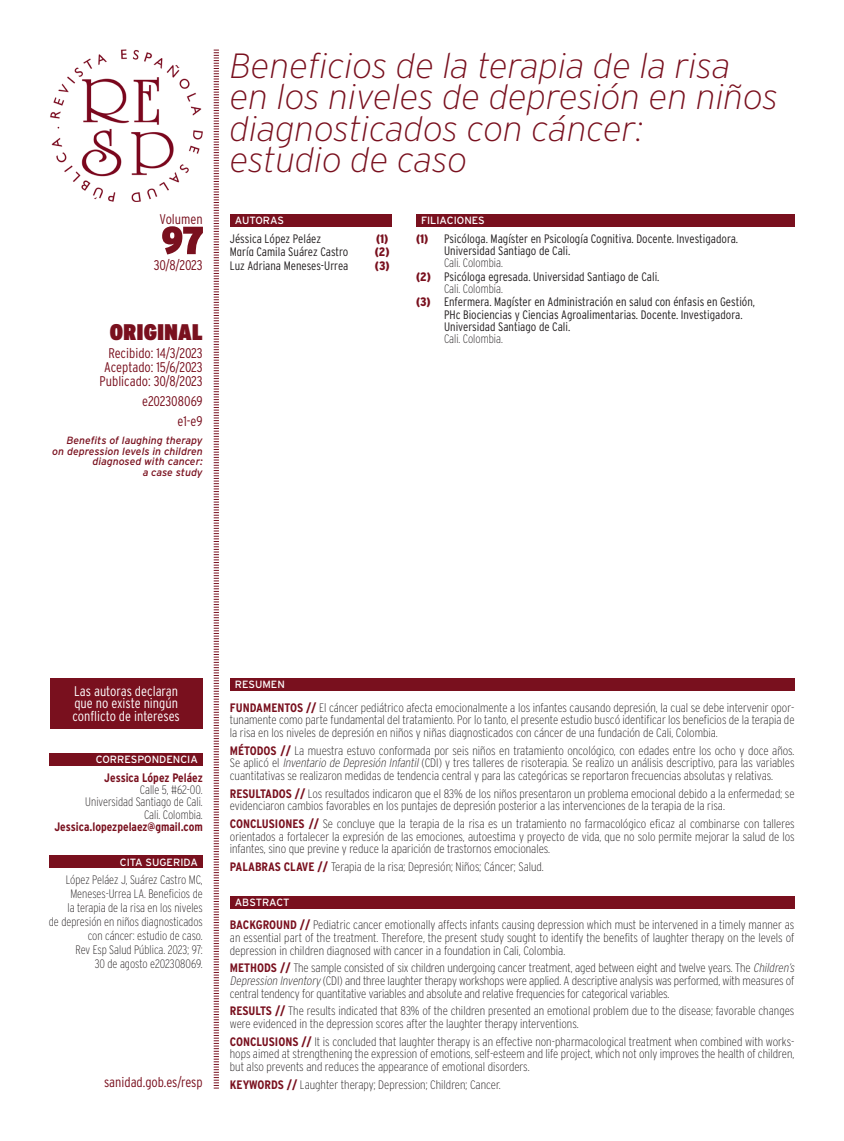
<style>
.page{position:relative;width:844px;height:1141px;background:#fff}
.page>*{position:absolute;margin:0;border:0;box-sizing:border-box;transform-origin:0 0}
.t1{font:italic 200 35px/31.5px "Interstate";color:#79101e}
.t2{font:900 22.57px "Interstate Condensed";letter-spacing:.02em;color:#79101e}
.t3{font:300 14px/14px "Interstate Condensed";color:#79101e;text-align:right}
.t4{font:300 14px/12.2px "Interstate Condensed";color:#fff}
.t5{font:200 12.25px/12.8px "Interstate Condensed";color:#231f20;text-align:justify;scale:1.05 1}
.t6{font:300 12.25px/12.2px "Interstate Condensed";color:#231f20}
.t7{font:200 12.25px/14px "Interstate Condensed";color:#231f20;text-align:right}
.t8{font:700 12.25px "Interstate Condensed";color:#79101e}
.t9{font:900 12.25px "Interstate Condensed";color:#79101e}
.t10{font:italic 10.5px/10.5px "Interstate";color:#79101e;text-align:right}
.t11{font:10.5px "Interstate";color:#fff}
.s1{font-weight:900;color:#79101e}
.s2{font-weight:200}
.s3{font-weight:700;color:#79101e}
.s4{font-style:italic}
</style>
<div class="page">
<div style="left:230px;top:678px;width:564px;height:13px;background:#79101e"></div>
<div style="left:230px;top:896px;width:564px;height:12px;background:#79101e"></div>
<div style="left:50px;top:753px;width:153px;height:13px;background:#79101e"></div>
<div style="left:50px;top:856px;width:153px;height:12px;background:#79101e"></div>
<div style="left:230px;top:214px;width:161px;height:13px;background:#79101e"></div>
<div style="left:416px;top:214px;width:378px;height:13px;background:#79101e"></div>
<div style="left:50px;top:678px;width:153px;height:50px;background:#79101e"></div>
<img style="left:50px;top:50px;width:153px;height:152px">
<svg style="left:162px;top:226px;width:41px;height:29px"></svg>
<svg style="left:213px;top:49px;width:6px;height:1040px"></svg>
<p class="t3" style="left:160px;top:212px;width:45px">Volumen</p>
<p class="t3" style="left:154px;top:257px;width:50px">30/8/2023</p>
<h2 class="t2" style="left:110px;top:319px;width:94px">ORIGINAL</h2>
<p class="t3" style="left:99px;top:346px;width:105px">Recibido: 14/3/2023<br>Aceptado: 15/6/2023<br>Publicado: 30/8/2023</p>
<p class="t3" style="left:142px;top:391px;width:62px;line-height:19.9px">e202308069 e1-e9</p>
<p class="t10" style="left:52px;top:435px;width:152px">Benefits of laughing therapy on depression levels in children diagnosed with cancer:<br>a case study</p>
<h1 class="t1" style="left:230px;top:50px;width:549px">Beneficios de la terapia de la risa<br>en los niveles de depresión en niños diagnosticados con cáncer:<br>estudio de caso</h1>
<p class="t11" style="left:235px;top:215px;width:51px">AUTORAS</p>
<p class="t6" style="left:230px;top:232px;width:93px">Jéssica López Peláez</p>
<p class="t9" style="left:376px;top:232px;width:14px">(1)</p>
<p class="t6" style="left:230px;top:246px;width:120px">María Camila Suárez Castro</p>
<p class="t9" style="left:375px;top:245px;width:16px">(2)</p>
<p class="t6" style="left:230px;top:259px;width:120px">Luz Adriana Meneses-Urrea</p>
<p class="t9" style="left:375px;top:259px;width:16px">(3)</p>
<p class="t11" style="left:421px;top:215px;width:65px">FILIACIONES</p>
<p class="t6" style="left:444px;top:232px;width:295px;text-indent:-28px"><span class="s1">(1)</span> Psicóloga. Magíster en Psicología Cognitiva. Docente. Investigadora.<br>Universidad Santiago de Cali.</p>
<p class="t6" style="left:416px;top:256px;width:245px;line-height:13.5px;text-indent:28px"><span class="s2">Cali. Colombia.<br></span><span class="s1">(2)</span> Psicóloga egresada. Universidad Santiago de Cali.</p>
<p class="t6" style="left:416px;top:282px;width:340px;line-height:13.5px;text-indent:28px"><span class="s2">Cali. Colombia.<br></span><span class="s1">(3)</span> Enfermera. Magíster en Administración en salud con énfasis en Gestión,</p>
<p class="t6" style="left:444px;top:308px;width:300px">PHc Biociencias y Ciencias Agroalimentarias. Docente. Investigadora.<br>Universidad Santiago de Cali.</p>
<p class="t7" style="left:444px;top:332px;width:60px">Cali. Colombia.</p>
<p class="t4" style="left:73px;top:685px;width:109px">Las autoras declaran que no existe ningún conflicto de intereses</p>
<p class="t11" style="left:96px;top:754px;width:103px">CORRESPONDENCIA</p>
<p class="t8" style="left:104px;top:771px;width:100px">Jessica López Peláez</p>
<p class="t7" style="left:85px;top:784px;width:119px;line-height:12.2px">Calle 5, #62-00.<br>Universidad Santiago de Cali.<br>Cali. Colombia.</p>
<p class="t8" style="left:54px;top:820px;width:150px">Jessica.lopezpelaez@gmail.com</p>
<p class="t11" style="left:120px;top:856px;width:79px">CITA SUGERIDA</p>
<p class="t7" style="left:49px;top:873px;width:155px">López Peláez J, Suárez Castro MC,<br>Meneses-Urrea LA. Beneficios de<br>la terapia de la risa en los niveles<br>de depresión en niños diagnosticados con cáncer: estudio de caso.<br>Rev Esp Salud Pública. 2023; 97:<br>30 de agosto e202308069.</p>
<p class="t3" style="left:104px;top:1075px;width:100px">sanidad.gob.es/resp</p>
<p class="t11" style="left:235px;top:679px;width:51px">RESUMEN</p>
<p class="t5" style="left:230px;top:701px;width:539px"><span class="s3">FUNDAMENTOS //</span> El cáncer pediátrico afecta emocionalmente a los infantes causando depresión, la cual se debe intervenir opor&shy;tunamente como parte fundamental del tratamiento. Por lo tanto, el presente estudio buscó identificar los beneficios de la terapia de la risa en los niveles de depresión en niños y niñas diagnosticados con cáncer de una fundación de Cali, Colombia.</p>
<p class="t5" style="left:230px;top:744px;width:539px"><span class="s3">MÉTODOS //</span> La muestra estuvo conformada por seis niños en tratamiento oncológico, con edades entre los ocho y doce años.<br>Se aplicó el <span class="s4">Inventario de Depresión Infantil</span> (CDI) y tres talleres de risoterapia. Se realizo un análisis descriptivo, para las variables cuantitativas se realizaron medidas de tendencia central y para las categóricas se reportaron frecuencias absolutas y relativas.</p>
<p class="t5" style="left:230px;top:787px;width:539px"><span class="s3">RESULTADOS //</span> Los resultados indicaron que el 83% de los niños presentaron un problema emocional debido a la enfermedad; se evidenciaron cambios favorables en los puntajes de depresión posterior a las intervenciones de la terapia de la risa.</p>
<p class="t5" style="left:230px;top:817px;width:539px"><span class="s3">CONCLUSIONES //</span> Se concluye que la terapia de la risa es un tratamiento no farmacológico eficaz al combinarse con talleres orientados a fortalecer la expresión de las emociones, autoestima y proyecto de vida, que no solo permite mejorar la salud de los infantes, sino que previne y reduce la aparición de trastornos emocionales.</p>
<p class="t5" style="left:230px;top:860px;width:300px"><span class="s3">PALABRAS CLAVE //</span> Terapia de la risa; Depresión; Niños; Cáncer; Salud.</p>
<p class="t11" style="left:235px;top:896px;width:56px">ABSTRACT</p>
<p class="t5" style="left:230px;top:918px;width:539px"><span class="s3">BACKGROUND //</span> Pediatric cancer emotionally affects infants causing depression which must be intervened in a timely manner as an essential part of the treatment. Therefore, the present study sought to identify the benefits of laughter therapy on the levels of depression in children diagnosed with cancer in a foundation in Cali, Colombia.</p>
<p class="t5" style="left:230px;top:962px;width:541px;text-align:left"><span class="s3">METHODS //</span> The sample consisted of six children undergoing cancer treatment, aged between eight and twelve years. The <span class="s4">Children’s<br>Depression Inventory</span> (CDI) and three laughter therapy workshops were applied. A descriptive analysis was performed, with measures of central tendency for quantitative variables and absolute and relative frequencies for categorical variables.</p>
<p class="t5" style="left:230px;top:1004px;width:539px"><span class="s3">RESULTS //</span> The results indicated that 83% of the children presented an emotional problem due to the disease; favorable changes were evidenced in the depression scores after the laughter therapy interventions.</p>
<p class="t5" style="left:230px;top:1035px;width:539px"><span class="s3">CONCLUSIONS //</span> It is concluded that laughter therapy is an effective non-pharmacological treatment when combined with works&shy;hops aimed at strengthening the expression of emotions, self-esteem and life project, which not only improves the health of children, but also prevents and reduces the appearance of emotional disorders.</p>
<p class="t5" style="left:230px;top:1078px;width:259px"><span class="s3">KEYWORDS //</span> Laughter therapy; Depression; Children; Cancer.</p>
</div>
